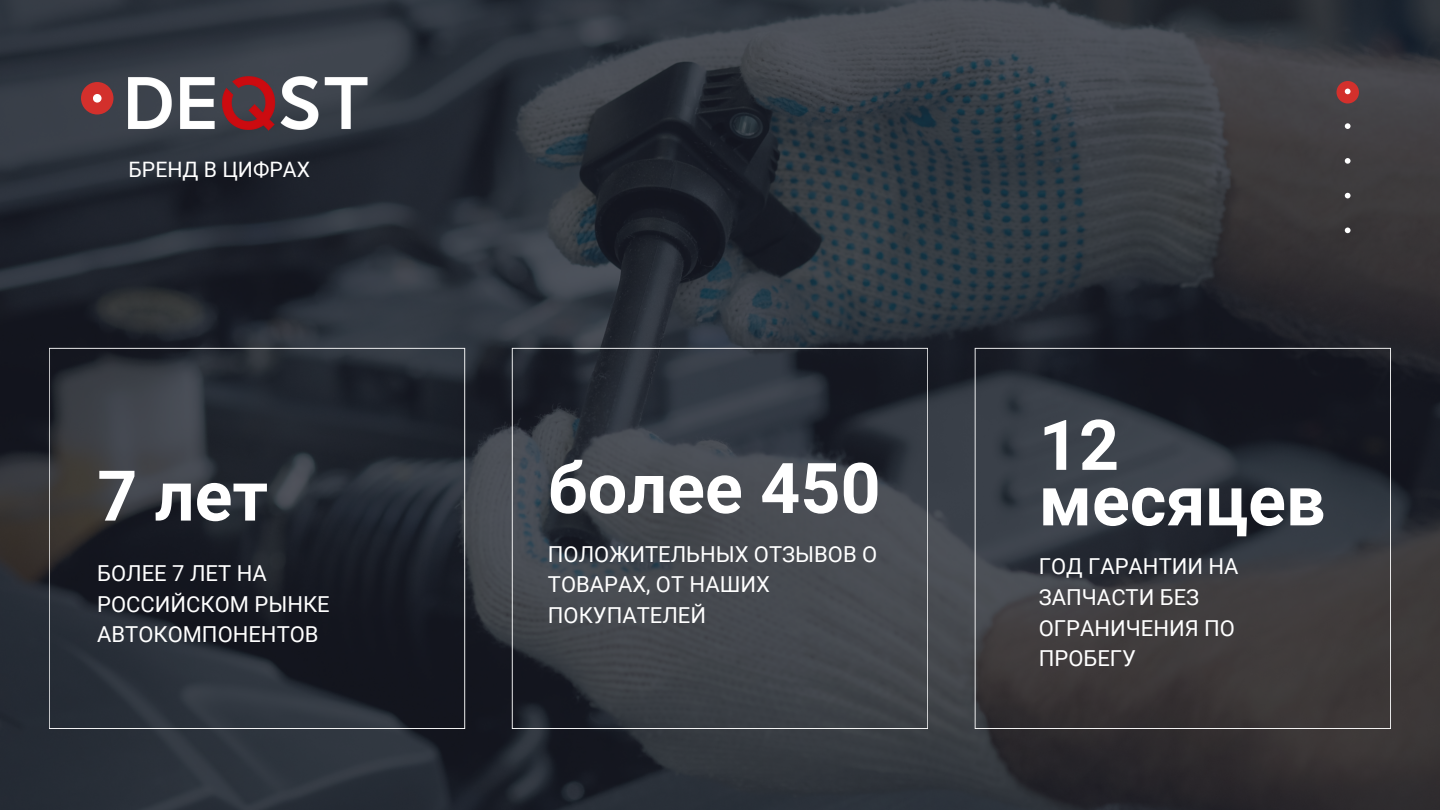
<style>
.page{position:relative;width:1440px;height:810px;background:#fff}
.page>*{position:absolute;margin:0;border:0;box-sizing:border-box;transform-origin:0 0}
.t1{font:700 70px/55.5px "Roboto";color:#fff}
.t2{font:22px/30.8px "Roboto";color:#fff}
.t3{font:21.2px "Roboto";color:#fff}
</style>
<div class="page">
<img style="left:0;top:0;width:1440px;height:810px">
<svg style="left:49px;top:348px;width:416px;height:381px;background:#2a2e36"></svg>
<svg style="left:512px;top:348px;width:416px;height:381px;background:#3f434a"></svg>
<div style="left:81px;top:82px;width:32px;height:33px;background:#d3302c;border-radius:50%"></div>
<div style="left:93px;top:94px;width:9px;height:9px;background:#fff;border-radius:50%"></div>
<div style="left:1336px;top:81px;width:23px;height:23px;background:#d3302c;border-radius:50%"></div>
<svg style="left:1345px;top:123px;width:6px;height:110px"></svg>
<svg style="left:1345px;top:89px;width:6px;height:5px"></svg>
<svg style="left:975px;top:348px;width:416px;height:381px;background:#35373c"></svg>
<img style="left:129px;top:69px;width:243px;height:66px">
<p class="t3" style="left:129px;top:157px;width:183px">БРЕНД В ЦИФРАХ</p>
<p class="t1" style="left:97px;top:469px;width:172px">7 лет</p>
<p class="t2" style="left:97px;top:558px;width:234px">БОЛЕЕ 7 ЛЕТ НА<br>РОССИЙСКОМ РЫНКЕ</p>
<p class="t2" style="left:97px;top:619px;width:223px">АВТОКОМПОНЕНТОВ</p>
<p class="t1" style="left:548px;top:461px;width:334px">более 450</p>
<p class="t2" style="left:548px;top:539px;width:331px">ПОЛОЖИТЕЛЬНЫХ ОТЗЫВОВ О<br>ТОВАРАХ, ОТ НАШИХ<br>ПОКУПАТЕЛЕЙ</p>
<p class="t1" style="left:1039px;top:418px;width:288px">12 месяцев</p>
<p class="t2" style="left:1039px;top:551px;width:201px">ГОД ГАРАНТИИ НА<br>ЗАПЧАСТИ БЕЗ<br>ОГРАНИЧЕНИЯ ПО<br>ПРОБЕГУ</p>
</div>
